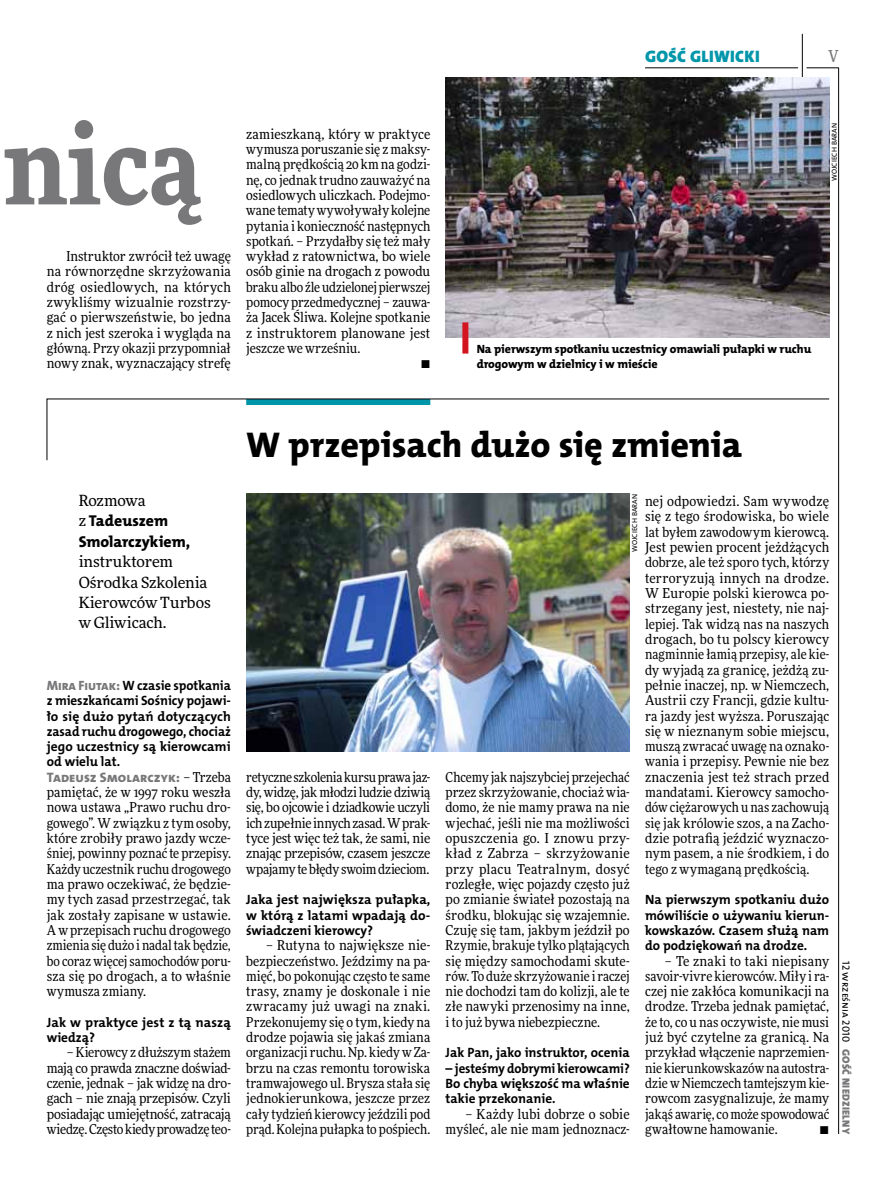
<style>
.page{position:relative;width:893px;height:1191px;background:#fff}
.page>*{position:absolute;margin:0;border:0;box-sizing:border-box;transform-origin:0 0}
.t1{font:900 108px "Freeday Narrow";color:#787779}
.t2{font:36px "The Mix HP8 Ex Bld";color:#000}
.t3{font:16.65px "The Mix HP9 Blk";letter-spacing:.02em;color:#0096aa}
.t4{font:500 16.5px "Freeday Narrow";color:#787779;scale:.9 1}
.t5{font:15.75px/20.4px "The Mix HP8 Ex Bld";color:#000}
.t6{font:15.45px/20.4px "Freeday News";letter-spacing:-.01em;color:#000}
.t7{font:13.65px/15.3px "Freeday Narrow News";color:#000;text-align:justify}
.t8{font:13.65px "The Mix HP8 Ex Bld";letter-spacing:.005em;color:#787779}
.t9{font:13.5px/15.3px "The Mix HP7 Bld";color:#000;text-align:justify}
.t10{font:13.5px/15.3px "The Mix HP7 Bld";color:#000;text-align:justify;scale:.96 1}
.t11{font:13.5px/15.3px "The Mix HP7 Bld";color:#000;text-align:justify;scale:.95 1}
.t12{font:12px/15.3px "The Mix HP8 Ex Bld";letter-spacing:-.005em;color:#000}
.t13{font:10.5px "The Mix HP9 Blk";letter-spacing:.025em;color:#787779}
.t14{font:10.5px "The Mix HP5 Plain";color:#000}
.t15{font:7.2px "The Mix HP5 Plain";letter-spacing:.08em;color:#000}
.s1{font-family:"Freeday News";font-size:15.45px}
.s2{font-family:"The Mix HP8 Ex Bld";color:#787779}
.s3{font-family:"Freeday Narrow News";color:#000}
</style>
<div class="page">
<hr style="left:806px;top:68px;width:33px;height:1px;background:#000">
<hr style="left:645px;top:68px;width:153px;height:1px;background:#000">
<hr style="left:838px;top:68px;width:1px;height:1066px;background:#000">
<hr style="left:802px;top:34px;width:1px;height:43px;background:#000">
<svg style="left:47px;top:398px;width:783px;height:62px"></svg>
<img style="left:246px;top:494px;width:384px;height:257px">
<img style="left:446px;top:77px;width:383px;height:261px">
<div style="left:462px;top:322px;width:6px;height:31px;background:#d3151f"></div>
<h1 class="t1" style="left:3px;top:95px;width:199px">nicą</h1>
<p class="t7" style="left:47px;top:248px;width:186px;text-indent:20px">Instruktor zwrócił też uwagę na równorzędne skrzyżowania dróg osiedlowych, na których zwykliśmy wizualnie rozstrzy&shy;gać o pierwszeństwie, bo jedna z nich jest szeroka i wygląda na główną. Przy okazji przypomniał nowy znak, wyznaczający strefę</p>
<p class="t7" style="left:246px;top:126px;width:186px">zamieszkaną, który w praktyce</p>
<p class="t7" style="left:246px;top:141px;width:186px">wymusza poruszanie się z maksy-</p>
<p class="t7" style="left:246px;top:157px;width:186px">malną prędkością 20 km na godzi-</p>
<p class="t7" style="left:246px;top:172px;width:186px">nę, co jednak trudno zauważyć na</p>
<p class="t7" style="left:246px;top:187px;width:186px">osiedlowych uliczkach. Podejmo-</p>
<p class="t7" style="left:246px;top:202px;width:186px">wane tematy wywoływały kolejne</p>
<p class="t7" style="left:246px;top:218px;width:186px">pytania i konieczność następnych</p>
<p class="t7" style="left:246px;top:233px;width:186px">spotkań. – Przydałby się też mały</p>
<p class="t7" style="left:246px;top:248px;width:186px">wykład z ratownictwa, bo wiele</p>
<p class="t7" style="left:246px;top:264px;width:186px">osób ginie na drogach z powodu</p>
<p class="t7" style="left:246px;top:279px;width:186px">braku albo źle udzielonej pierwszej</p>
<p class="t7" style="left:246px;top:294px;width:186px">pomocy przedmedycznej – zauwa-</p>
<p class="t7" style="left:246px;top:310px;width:186px">ża Jacek Śliwa. Kolejne spotkanie</p>
<p class="t7" style="left:246px;top:325px;width:186px">z instruktorem planowane jest</p>
<p class="t7" style="left:246px;top:340px;width:116px">jeszcze we wrześniu.</p>
<p class="t7" style="left:421px;top:356px;width:11px">•</p>
<p class="t3" style="left:645px;top:46px;width:116px">GOŚĆ GLIWICKI</p>
<p class="t4" style="left:828px;top:46px;width:13px">V</p>
<p class="t15" style="left:830px;top:181px;width:58px;rotate:-90deg">Wojciech Baran</p>
<p class="t12" style="left:477px;top:341px;width:336px">Na pierwszym spotkaniu uczestnicy omawiali pułapki w ruchu drogowym w dzielnicy i w mieście</p>
<p class="t6" style="left:79px;top:490px;width:69px">Rozmowa</p>
<p class="t5" style="left:79px;top:511px;width:113px"><span class="s1">z</span> Tadeuszem<br>Smolarczykiem,</p>
<p class="t6" style="left:79px;top:551px;width:134px">instruktorem<br>Ośrodka Szkolenia<br>Kierowców Turbos w Gliwicach.</p>
<p class="t10" style="left:47px;top:678px;width:194px"><span class="s2">Mira Fiutak:</span> W czasie spotkania z mieszkańcami Sośnicy pojawi&shy;ło się dużo pytań dotyczących zasad ruchu drogowego, chociaż jego uczestnicy są kierowcami od wielu lat.</p>
<p class="t8" style="left:47px;top:768px;width:186px">Tadeusz Smolarczyk: <span class="s3">– Trzeba</span></p>
<p class="t7" style="left:47px;top:784px;width:186px">pamiętać, że w 1997 roku weszła nowa ustawa „Prawo ruchu dro&shy;gowego”. W związku z tym osoby, które zrobiły prawo jazdy wcze&shy;śniej, powinny poznać te przepisy.<br>Każdy uczestnik ruchu drogowego ma prawo oczekiwać, że będzie&shy;my tych zasad przestrzegać, tak jak zostały zapisane w ustawie.<br>A w przepisach ruchu drogowego zmienia się dużo i nadal tak będzie, bo coraz więcej samochodów poru&shy;sza się po drogach, a to właśnie wymusza zmiany.</p>
<p class="t9" style="left:47px;top:1014px;width:186px">Jak w praktyce jest z tą naszą wiedzą?</p>
<p class="t7" style="left:47px;top:1044px;width:186px;text-indent:20px">– Kierowcy z dłuższym stażem mają co prawda znaczne doświad&shy;czenie, jednak – jak widzę na dro&shy;gach – nie znają przepisów. Czyli posiadając umiejętność, zatracają wiedzę. Często kiedy prowadzę teo-</p>
<h2 class="t2" style="left:246px;top:421px;width:497px">W przepisach dużo się zmienia</h2>
<p class="t7" style="left:246px;top:769px;width:186px">retyczne szkolenia kursu prawa jaz&shy;dy, widzę, jak młodzi ludzie dziwią się, bo ojcowie i dziadkowie uczyli ich zupełnie innych zasad. W prak&shy;tyce jest więc też tak, że sami, nie znając przepisów, czasem jeszcze wpajamy te błędy swoim dzieciom.</p>
<p class="t9" style="left:246px;top:892px;width:186px">Jaka jest największa pułapka, w którą z latami wpadają do&shy;świadczeni kierowcy?</p>
<p class="t7" style="left:246px;top:937px;width:186px;text-indent:20px">– Rutyna to największe nie&shy;bezpieczeństwo. Jeździmy na pa&shy;mięć, bo pokonując często te same trasy, znamy je doskonale i nie zwracamy już uwagi na znaki.<br>Przekonujemy się o tym, kiedy na drodze pojawia się jakaś zmiana organizacji ruchu. Np. kiedy w Za&shy;brzu na czas remontu torowiska tramwajowego ul. Brysza stała się jednokierunkowa, jeszcze przez cały tydzień kierowcy jeździli pod prąd. Kolejna pułapka to pośpiech.</p>
<p class="t15" style="left:630px;top:552px;width:58px;rotate:-90deg">Wojciech Baran</p>
<p class="t7" style="left:645px;top:493px;width:186px">nej odpowiedzi. Sam wywodzę się z tego środowiska, bo wiele lat byłem zawodowym kierowcą.<br>Jest pewien procent jeżdżących dobrze, ale też sporo tych, którzy terroryzują innych na drodze.<br>W Europie polski kierowca po&shy;strzegany jest, niestety, nie naj&shy;lepiej. Tak widzą nas na naszych drogach, bo tu polscy kierowcy nagminnie łamią przepisy, ale kie&shy;dy wyjadą za granicę, jeżdżą zu&shy;pełnie inaczej, np. w Niemczech, Austrii czy Francji, gdzie kultu&shy;ra jazdy jest wyższa. Poruszając się w nieznanym sobie miejscu, muszą zwracać uwagę na oznako&shy;wania i przepisy. Pewnie nie bez znaczenia jest też strach przed mandatami. Kierowcy samocho&shy;dów ciężarowych u nas zachowują się jak królowie szos, a na Zacho&shy;dzie potrafią jeździć wyznaczo&shy;nym pasem, a nie środkiem, i do tego z wymaganą prędkością.</p>
<p class="t9" style="left:645px;top:892px;width:186px">Na pierwszym spotkaniu dużo mówiliście o używaniu kierun&shy;kowskazów. Czasem służą nam do podziękowań na drodze.</p>
<p class="t7" style="left:645px;top:953px;width:186px;text-indent:20px">– Te znaki to taki niepisany savoir-vivre kierowców. Miły i ra&shy;czej nie zakłóca komunikacji na drodze. Trzeba jednak pamiętać, że to, co u nas oczywiste, nie musi już być czytelne za granicą. Na przykład włączenie naprzemien&shy;nie kierunkowskazów na autostra&shy;dzie w Niemczech tamtejszym kie&shy;rowcom zasygnalizuje, że mamy jakąś awarię, co może spowodować gwałtowne hamowanie.</p>
<p class="t7" style="left:446px;top:769px;width:186px">Chcemy jak najszybciej przejechać przez skrzyżowanie, chociaż wia&shy;domo, że nie mamy prawa na nie wjechać, jeśli nie ma możliwości opuszczenia go. I znowu przy&shy;kład z Zabrza – skrzyżowanie przy placu Teatralnym, dosyć rozległe, więc pojazdy często już po zmianie świateł pozostają na środku, blokując się wzajemnie.<br>Czuję się tam, jakbym jeździł po Rzymie, brakuje tylko plątających się między samochodami skute&shy;rów. To duże skrzyżowanie i raczej nie dochodzi tam do kolizji, ale te złe nawyki przenosimy na inne, i to już bywa niebezpieczne.</p>
<p class="t9" style="left:446px;top:1045px;width:186px">Jak Pan, jako instruktor, ocenia</p>
<p class="t11" style="left:446px;top:1060px;width:195px">– jesteśmy dobrymi kierowcami?<br>Bo chyba większość ma właśnie takie przekonanie.</p>
<p class="t7" style="left:446px;top:1106px;width:186px;text-align:right">– Każdy lubi dobrze o sobie myśleć, ale nie mam jednoznacz-</p>
<p class="t7" style="left:819px;top:1121px;width:11px">•</p>
<p class="t14" style="left:853px;top:961px;width:83px;rotate:90deg">12 września 2010</p>
<p class="t13" style="left:853px;top:1049px;width:86px;rotate:90deg">GOŚĆ NIEDZIELNY</p>
</div>
